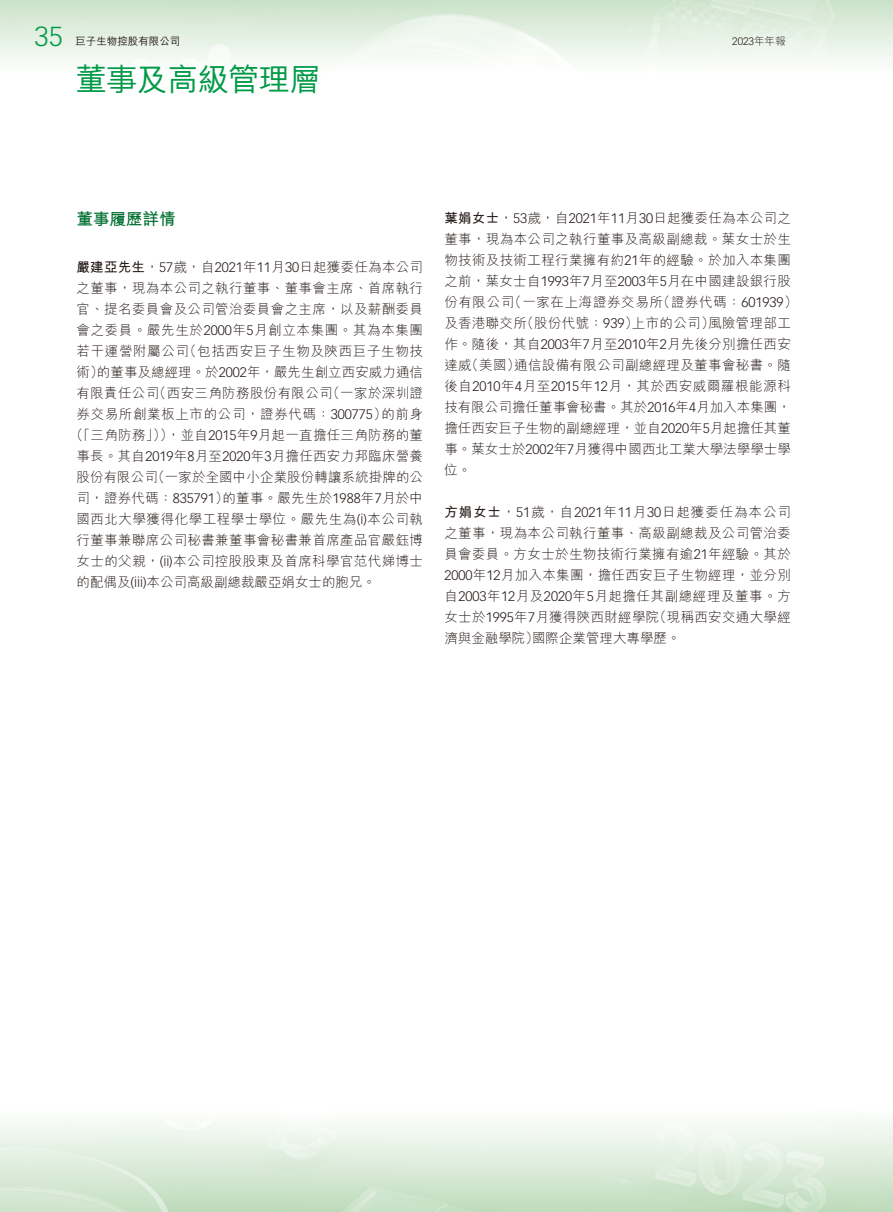
<style>
.page{position:relative;width:893px;height:1212px;background:#fff}
.page>*{position:absolute;margin:0;border:0;box-sizing:border-box;transform-origin:0 0}
.t1{font:31.5px "M Hei HK Medium E Ten B5 H";letter-spacing:-.03em;color:#009946}
.t2{font:300 27px "Vectora LT Std";color:#009946}
.t3{font:16.5px "M Hei HK Bold E Ten B5 H";color:#006f30}
.t4{font:13.5px/21px "M Hei HK Light E Ten B5 H";letter-spacing:.025em;color:#231916}
.t5{font:13.5px "M Hei HK Light E Ten B5 H";letter-spacing:.045em;color:#231916}
.t6{font:13.5px "M Hei HK Light E Ten B5 H";letter-spacing:.005em;color:#231916}
.t7{font:13.5px "M Hei HK Light E Ten B5 H";color:#231916}
.t8{font:13.5px "M Hei HK Light E Ten B5 H";letter-spacing:.05em;color:#231916}
.t9{font:10.5px "M Hei HK Medium E Ten B5 H";color:#231916}
.t10{font:300 10.5px "Vectora LT Std";color:#231916}
.s1{font-family:"M Hei HK Light E Ten B5 H";font-weight:400}
.s2{font-family:"M Hei HK Bold E Ten B5 H"}
.s3{font-family:"Vectora LT Std";font-weight:300}
</style>
<div class="page">
<h2 class="t2" style="left:35px;top:24px;width:30px">35</h2>
<p class="t9" style="left:75px;top:37px;width:106px">巨子生物控股有限公司</p>
<p class="t10" style="left:732px;top:36px;width:55px">2023<span class="s1">年年報</span></p>
<h1 class="t1" style="left:75px;top:67px;width:247px">董事及高級管理層</h1>
<p class="t3" style="left:77px;top:213px;width:100px">董事履歷詳情</p>
<p class="t4" style="left:77px;top:258px;width:348px"><span class="s2">嚴建亞先生</span>，<span class="s3">57</span>歲，自<span class="s3">2021</span>年<span class="s3">11</span>月<span class="s3">30</span>日起獲委任為本公司</p>
<p class="t4" style="left:77px;top:279px;width:348px">之董事，現為本公司之執行董事、董事會主席、首席執行</p>
<p class="t4" style="left:77px;top:300px;width:348px">官、提名委員會及公司管治委員會之主席，以及薪酬委員</p>
<p class="t5" style="left:77px;top:325px;width:348px">會之委員。嚴先生於<span class="s3">2000</span>年<span class="s3">5</span>月創立本集團。其為本集團</p>
<p class="t8" style="left:77px;top:346px;width:348px">若干運營附屬公司（包括西安巨子生物及陝西巨子生物技</p>
<p class="t6" style="left:77px;top:367px;width:348px">術）的董事及總經理。於<span class="s3">2002</span>年，嚴先生創立西安威力通信</p>
<p class="t4" style="left:77px;top:384px;width:348px">有限責任公司（西安三角防務股份有限公司（一家於深圳證</p>
<p class="t5" style="left:77px;top:409px;width:348px">券交易所創業板上市的公司，證券代碼：<span class="s3">300775</span>）的前身</p>
<p class="t4" style="left:70px;top:426px;width:355px">（「三角防務」）），並自<span class="s3">2015</span>年<span class="s3">9</span>月起一直擔任三角防務的董</p>
<p class="t4" style="left:77px;top:447px;width:348px">事長。其自<span class="s3">2019</span>年<span class="s3">8</span>月至<span class="s3">2020</span>年<span class="s3">3</span>月擔任西安力邦臨床營養</p>
<p class="t6" style="left:77px;top:472px;width:348px">股份有限公司（一家於全國中小企業股份轉讓系統掛牌的公</p>
<p class="t4" style="left:77px;top:489px;width:348px">司，證券代碼：<span class="s3">835791</span>）的董事。嚴先生於<span class="s3">1988</span>年<span class="s3">7</span>月於中</p>
<p class="t4" style="left:77px;top:510px;width:348px">國西北大學獲得化學工程學士學位。嚴先生為<span class="s3">(i)</span>本公司執</p>
<p class="t4" style="left:77px;top:531px;width:348px">行董事兼聯席公司秘書兼董事會秘書兼首席產品官嚴鈺博</p>
<p class="t4" style="left:77px;top:552px;width:348px">女士的父親，<span class="s3">(ii)</span>本公司控股股東及首席科學官范代娣博士</p>
<p class="t7" style="left:77px;top:577px;width:301px">的配偶及<span class="s3">(iii)</span>本公司高級副總裁嚴亞娟女士的胞兄。</p>
<p class="t4" style="left:444px;top:209px;width:355px"><span class="s2">葉娟女士</span>，<span class="s3">53</span>歲，自<span class="s3">2021</span>年<span class="s3">11</span>月<span class="s3">30</span>日起獲委任為本公司之董事，現為本公司之執行董事及高級副總裁。葉女士於生物技術及技術工程行業擁有約<span class="s3">21</span>年的經驗。於加入本集團之前，葉女士自<span class="s3">1993</span>年<span class="s3">7</span>月至<span class="s3">2003</span>年<span class="s3">5</span>月在中國建設銀行股份有限公司（一家在上海證券交易所（證券代碼：<span class="s3">601939</span>）及香港聯交所（股份代號：<span class="s3">939</span>）上市的公司）風險管理部工作。隨後，其自<span class="s3">2003</span>年<span class="s3">7</span>月至<span class="s3">2010</span>年<span class="s3">2</span>月先後分別擔任西安達威（美國）通信設備有限公司副總經理及董事會秘書。隨後自<span class="s3">2010</span>年<span class="s3">4</span>月至<span class="s3">2015</span>年<span class="s3">12</span>月，其於西安威爾羅根能源科技有限公司擔任董事會秘書。其於<span class="s3">2016</span>年<span class="s3">4</span>月加入本集團，擔任西安巨子生物的副總經理，並自<span class="s3">2020</span>年<span class="s3">5</span>月起擔任其董事。葉女士於<span class="s3">2002</span>年<span class="s3">7</span>月獲得中國西北工業大學法學學士學位。</p>
<p class="t4" style="left:444px;top:503px;width:348px;text-align:justify"><span class="s2">方娟女士</span>，<span class="s3">51</span>歲，自<span class="s3">2021</span>年<span class="s3">11</span>月<span class="s3">30</span>日起獲委任為本公司之董事，現為本公司執行董事、高級副總裁及公司管治委員會委員。方女士於生物技術行業擁有逾<span class="s3">21</span>年經驗。其於<span class="s3">2000</span>年<span class="s3">12</span>月加入本集團，擔任西安巨子生物經理，並分別自<span class="s3">2003</span>年<span class="s3">12</span>月及<span class="s3">2020</span>年<span class="s3">5</span>月起擔任其副總經理及董事。方女士於<span class="s3">1995</span>年<span class="s3">7</span>月獲得陝西財經學院（現稱西安交通大學經濟與金融學院）國際企業管理大專學歷。</p>
</div>
